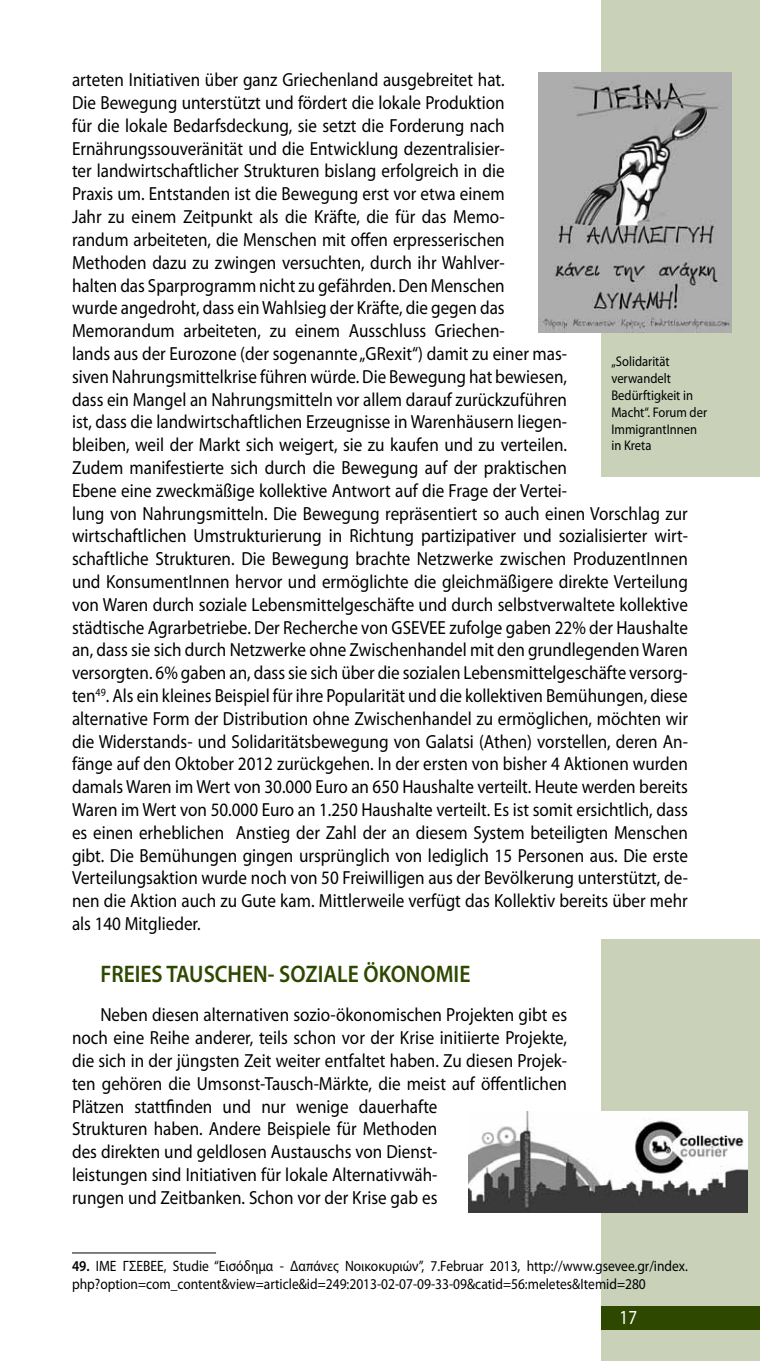
<style>
.page{position:relative;width:760px;height:1361px;background:#fff}
.page>*{position:absolute;margin:0;border:0;box-sizing:border-box;transform-origin:0 0}
.t1{font:600 24px "Myriad Pro";color:#2f4800;scale:.9 1}
.t2{font:20px "Myriad Pro";color:#fff;scale:.85 1}
.t3{font:19px/22.8px "Myriad Pro";color:#000;scale:.9 1}
.t4{font:15px/18px "Myriad Pro";color:#000;scale:.9 1}
.t5{font:14px/16.8px "Myriad Pro";color:#000;scale:.9 1}
.s1{font-weight:600}
</style>
<div class="page">
<div style="left:601px;top:939px;width:159px;height:422px;background:#c9d1b9"></div>
<hr style="left:72px;top:1252px;width:144px;height:1px;background:#000">
<div style="left:601px;top:0;width:159px;height:476px;background:#c9d1b9"></div>
<img style="left:539px;top:72px;width:192px;height:260px">
<img style="left:469px;top:1111px;width:278px;height:102px">
<div style="left:602px;top:1306px;width:158px;height:23px;background:#2f4800"></div>
<p class="t3" style="left:72px;top:68px;width:686px">arteten Initiativen über ganz Griechenland ausgebreitet hat.<br>Die Bewegung unterstützt und fördert die lokale Produktion<br>für die lokale Bedarfsdeckung, sie setzt die Forderung nach<br>Ernährungssouveränität und die Entwicklung dezentralisier-<br>ter landwirtschaftlicher Strukturen bislang erfolgreich in die<br>Praxis um. Entstanden ist die Bewegung erst vor etwa einem<br>Jahr zu einem Zeitpunkt als die Kräfte, die für das Memo-<br>randum arbeiteten, die Menschen mit offen erpresserischen<br>Methoden dazu zu zwingen versuchten, durch ihr Wahlver-<br>halten das Sparprogramm nicht zu gefährden. Den Menschen<br>wurde angedroht, dass ein Wahlsieg der Kräfte, die gegen das<br>Memorandum arbeiteten, zu einem Ausschluss Griechen-<br>lands aus der Eurozone (der sogenannte „GRexit“) damit zu einer mas-<br>siven Nahrungsmittelkrise führen würde. Die Bewegung hat bewiesen,<br>dass ein Mangel an Nahrungsmitteln vor allem darauf zurückzuführen<br>ist, dass die landwirtschaftlichen Erzeugnisse in Warenhäusern liegen-<br>bleiben, weil der Markt sich weigert, sie zu kaufen und zu verteilen.<br>Zudem manifestierte sich durch die Bewegung auf der praktischen<br>Ebene eine zweckmäßige kollektive Antwort auf die Frage der Vertei-<br>lung von Nahrungsmitteln. Die Bewegung repräsentiert so auch einen Vorschlag zur wirtschaftlichen Umstrukturierung in Richtung partizipativer und sozialisierter wirt&shy;schaftliche Strukturen. Die Bewegung brachte Netzwerke zwischen ProduzentInnen und KonsumentInnen hervor und ermöglichte die gleichmäßigere direkte Verteilung von Waren durch soziale Lebensmittelgeschäfte und durch selbstverwaltete kollektive städtische Agrarbetriebe. Der Recherche von GSEVEE zufolge gaben 22% der Haushalte an, dass sie sich durch Netzwerke ohne Zwischenhandel mit den grundlegenden Waren versorgten. 6% gaben an, dass sie sich über die sozialen Lebensmittelgeschäfte versorg&shy;ten<sup>49</sup>. Als ein kleines Beispiel für ihre Popularität und die kollektiven Bemühungen, diese alternative Form der Distribution ohne Zwischenhandel zu ermöglichen, möchten wir die Widerstands- und Solidaritätsbewegung von Galatsi (Athen) vorstellen, deren An&shy;fänge auf den Oktober 2012 zurückgehen. In der ersten von bisher 4 Aktionen wurden damals Waren im Wert von 30.000 Euro an 650 Haushalte verteilt. Heute werden bereits Waren im Wert von 50.000 Euro an 1.250 Haushalte verteilt. Es ist somit ersichtlich, dass es einen erheblichen Anstieg der Zahl der an diesem System beteiligten Menschen gibt. Die Bemühungen gingen ursprünglich von lediglich 15 Personen aus. Die erste Verteilungsaktion wurde noch von 50 Freiwilligen aus der Bevölkerung unterstützt, de&shy;nen die Aktion auch zu Gute kam. Mittlerweile verfügt das Kollektiv bereits über mehr als 140 Mitglieder.</p>
<p class="t1" style="left:100px;top:958px;width:413px">FREIES TAUSCHEN- SOZIALE ÖKONOMIE</p>
<p class="t3" style="left:72px;top:1003px;width:551px;text-indent:28px">Neben diesen alternativen sozio-ökonomischen Projekten gibt es noch eine Reihe anderer, teils schon vor der Krise initiierte Projekte, die sich in der jüngsten Zeit weiter entfaltet haben. Zu diesen Projek&shy;ten gehören die Umsonst-Tausch-Märkte, die meist auf öffentlichen Plätzen stattfinden und nur wenige dauerhafte<br>Strukturen haben. Andere Beispiele für Methoden<br>des direkten und geldlosen Austauschs von Dienst-<br>leistungen sind Initiativen für lokale Alternativwäh-<br>rungen und Zeitbanken. Schon vor der Krise gab es</p>
<p class="t5" style="left:611px;top:353px;width:108px">„Solidarität verwandelt<br>Bedürftigkeit in<br>Macht“. Forum der<br>ImmigrantInnen in Kreta</p>
<p class="t4" style="left:72px;top:1256px;width:686px"><span class="s1">49.</span> ΙΜΕ ΓΣΕΒΕΕ, Studie “Εισόδημα - Δαπάνες Νοικοκυριών”, 7.Februar 2013, http://www.gsevee.gr/index. php?option=com_content&amp;view=article&amp;id=249:2013-02-07-09-33-09&amp;catid=56:meletes&amp;Itemid=280</p>
<p class="t2" style="left:619px;top:1304px;width:22px">17</p>
</div>
